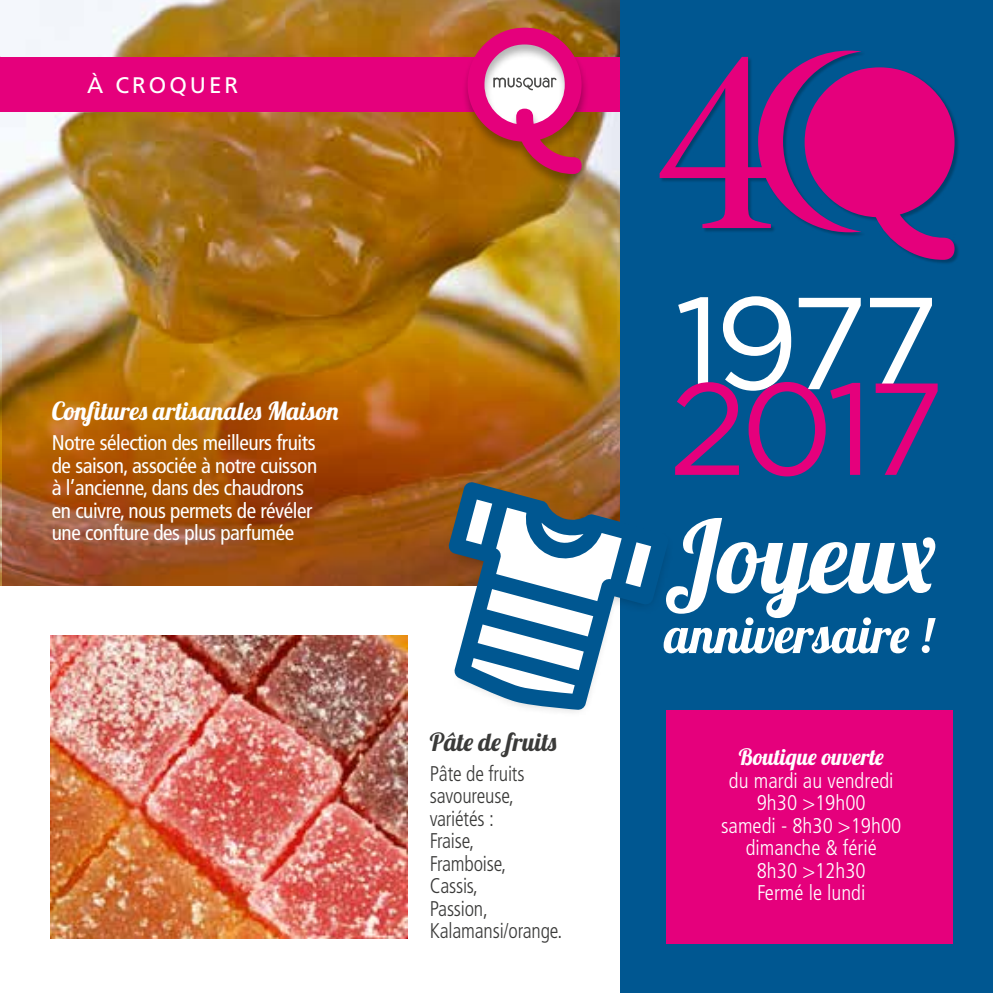
<style>
.page{position:relative;width:993px;height:993px;background:#fff}
.page>*{position:absolute;margin:0;border:0;box-sizing:border-box;transform-origin:0 0}
.t1{font:100px "Lobster 1.4";letter-spacing:.01em;color:#fff}
.t2{font:50px "Lobster 1.4";letter-spacing:.02em;color:#fff}
.t3{font:25px "Lobster 1.4";letter-spacing:.01em;color:#fff}
.t4{font:25px "Lobster 1.4";color:#3a3a39}
.t5{font:22.5px "Lobster 1.4";color:#fff}
.t6{font:22.5px "Frutiger";letter-spacing:.13em;color:#fff}
.t7{font:condensed 21.25px/22.5px "Frutiger";letter-spacing:-.02em;color:#fff}
.t8{font:300 condensed 21.25px/22.5px "Frutiger";letter-spacing:-.01em;color:#3a3a39;scale:.95 1}
.t9{font:300 condensed 21.25px/22.5px "Frutiger";color:#fff;text-align:center}
</style>
<div class="page">
<img style="left:50px;top:635px;width:357px;height:303px">
<img style="left:0;top:0;width:620px;height:585px">
<div style="left:0;top:57px;width:902px;height:54px;background:#e5007c"></div>
<div style="left:460px;top:27px;width:130px;height:161px;background:#000;opacity:.3"></div>
<svg style="left:467px;top:28px;width:114px;height:146px;background:#d06376"></svg>
<div style="left:620px;top:0;width:372px;height:992px;background:#005791"></div>
<img style="left:3px;top:240px;width:617px;height:345px">
<div style="left:444px;top:484px;width:230px;height:234px;background:#000;opacity:.35"></div>
<svg style="left:448px;top:481px;width:221px;height:228px;fill:#005791"></svg>
<div style="left:666px;top:709px;width:286px;height:234px;background:#e5007c"></div>
<div style="left:660px;top:51px;width:298px;height:213px;background:#000;opacity:.25"></div>
<svg style="left:659px;top:51px;width:295px;height:209px"></svg>
<svg style="left:675px;top:296px;width:185px;height:180px"></svg>
<svg style="left:870px;top:298px;width:67px;height:176px"></svg>
<p class="t6" style="left:87px;top:72px;width:152px">À CROQUER</p>
<p class="t3" style="left:52px;top:395px;width:288px">Confitures artisanales Maison</p>
<p class="t7" style="left:52px;top:432px;width:267px">Notre sélection des meilleurs fruits de saison, associée à notre cuisson à l’ancienne, dans des chaudrons en cuivre, nous permets de révéler une confture des plus parfumée</p>
<p class="t4" style="left:429px;top:725px;width:128px">Pâte de fruits</p>
<p class="t8" style="left:429px;top:762px;width:141px">Pâte de fruits savoureuse, variétés :<br>Fraise,<br>Framboise,<br>Cassis,<br>Passion,<br>Kalamansi/orange.</p>
<h1 class="t1" style="left:664px;top:492px;width:273px">Joyeux</h1>
<h2 class="t2" style="left:664px;top:602px;width:270px">anniversaire !</h2>
<p class="t5" style="left:738px;top:742px;width:146px">Boutique ouverte</p>
<p class="t9" style="left:720px;top:769px;width:182px">du mardi au vendredi<br>9h30 &gt;19h00<br>samedi - 8h30 &gt;19h00 dimanche &amp; férié<br>8h30 &gt;12h30<br>Fermé le lundi</p>
</div>
